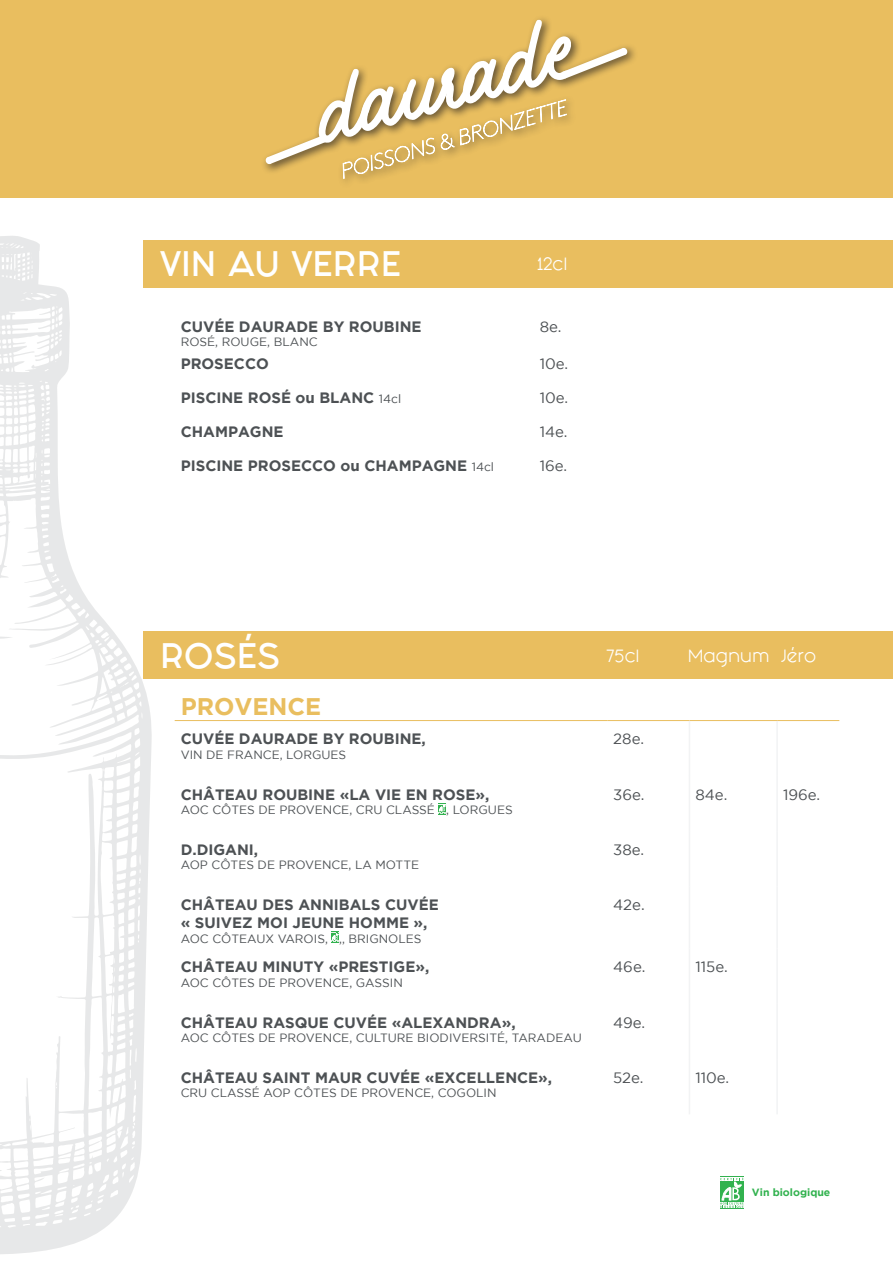
<style>
.page{position:relative;width:893px;height:1263px;background:#fff}
.page>*{position:absolute;margin:0;border:0;box-sizing:border-box;transform-origin:0 0}
.t1{font:30px "Fashion Fetish Bold";color:#fff}
.t2{font:700 24px "Gotham";color:#e9be5f}
.t3{font:700 15px "Gotham";color:#4d5154}
.t4{font:15px "Gotham";color:#4d5154}
.t5{font:15px "Fashion Fetish";color:#fff}
.t6{font:12px "Gotham";color:#4d5154}
.t7{font:700 10.5px "Gotham";color:#32b24f}
.s1{font-weight:400;font-size:12px}
</style>
<div class="page">
<div style="left:0;top:0;width:893px;height:198px;background:#e9be5f"></div>
<svg style="left:265px;top:20px;width:363px;height:159px"></svg>
<svg style="left:0;top:236px;width:152px;height:1018px"></svg>
<svg style="left:720px;top:1176px;width:23px;height:33px"></svg>
<div style="left:143px;top:240px;width:750px;height:47px;background:#e9be5f"></div>
<hr style="left:175px;top:720px;width:432px;height:1px;background:#e9be5f">
<hr style="left:607px;top:720px;width:82px;height:1px;background:#e9be5f">
<hr style="left:689px;top:720px;width:88px;height:1px;background:#e9be5f">
<hr style="left:777px;top:720px;width:62px;height:1px;background:#e9be5f">
<hr style="left:689px;top:721px;width:1px;height:55px;background:#f2f3f4">
<hr style="left:776px;top:721px;width:2px;height:55px;background:#f2f3f4">
<hr style="left:689px;top:776px;width:1px;height:55px;background:#f2f3f4">
<hr style="left:776px;top:776px;width:2px;height:55px;background:#f2f3f4">
<hr style="left:689px;top:831px;width:1px;height:55px;background:#f2f3f4">
<hr style="left:776px;top:831px;width:2px;height:55px;background:#f2f3f4">
<hr style="left:689px;top:886px;width:1px;height:62px;background:#f2f3f4">
<hr style="left:776px;top:886px;width:2px;height:62px;background:#f2f3f4">
<hr style="left:689px;top:948px;width:1px;height:56px;background:#f2f3f4">
<hr style="left:776px;top:948px;width:2px;height:56px;background:#f2f3f4">
<hr style="left:689px;top:1004px;width:1px;height:55px;background:#f2f3f4">
<hr style="left:776px;top:1004px;width:2px;height:55px;background:#f2f3f4">
<hr style="left:689px;top:1059px;width:1px;height:55px;background:#f2f3f4">
<hr style="left:776px;top:1059px;width:2px;height:55px;background:#f2f3f4">
<svg style="left:439px;top:803px;width:7px;height:12px"></svg>
<svg style="left:332px;top:931px;width:7px;height:12px"></svg>
<div style="left:143px;top:631px;width:750px;height:48px;background:#e9be5f"></div>
<p class="t1" style="left:160px;top:240px;width:242px">VIN AU VERRE</p>
<p class="t3" style="left:181px;top:318px;width:242px">CUVÉE DAURADE BY ROUBINE</p>
<p class="t6" style="left:181px;top:335px;width:138px">ROSÉ, ROUGE, BLANC</p>
<p class="t5" style="left:537px;top:252px;width:32px">12cl</p>
<p class="t4" style="left:540px;top:318px;width:23px">8e.</p>
<p class="t3" style="left:181px;top:355px;width:90px">PROSECCO</p>
<p class="t4" style="left:540px;top:355px;width:30px">10e.</p>
<p class="t3" style="left:181px;top:389px;width:222px">PISCINE ROSÉ ou BLANC <span class="s1">14cl</span></p>
<p class="t4" style="left:540px;top:389px;width:30px">10e.</p>
<p class="t3" style="left:181px;top:423px;width:104px">CHAMPAGNE</p>
<p class="t4" style="left:540px;top:423px;width:29px">14e.</p>
<p class="t3" style="left:181px;top:457px;width:315px">PISCINE PROSECCO ou CHAMPAGNE <span class="s1">14cl</span></p>
<p class="t4" style="left:540px;top:457px;width:29px">16e.</p>
<p class="t1" style="left:160px;top:631px;width:122px">ROSÉS</p>
<p class="t5" style="left:606px;top:644px;width:35px">75cl</p>
<p class="t5" style="left:688px;top:644px;width:130px">Magnum Jéro</p>
<p class="t2" style="left:181px;top:692px;width:142px">PROVENCE</p>
<p class="t3" style="left:181px;top:730px;width:247px">CUVÉE DAURADE BY ROUBINE,</p>
<p class="t6" style="left:181px;top:748px;width:167px">VIN DE FRANCE, LORGUES</p>
<p class="t4" style="left:613px;top:731px;width:32px">28e.</p>
<p class="t3" style="left:181px;top:785px;width:310px">CHÂTEAU ROUBINE «LA VIE EN ROSE»,</p>
<p class="t6" style="left:181px;top:803px;width:334px">AOC CÔTES DE PROVENCE, CRU CLASSÉ , LORGUES</p>
<p class="t4" style="left:613px;top:786px;width:33px">36e.</p>
<p class="t4" style="left:695px;top:786px;width:33px">84e.</p>
<p class="t4" style="left:783px;top:786px;width:39px">196e.</p>
<p class="t3" style="left:181px;top:841px;width:79px">D.DIGANI,</p>
<p class="t6" style="left:181px;top:858px;width:240px">AOP CÔTES DE PROVENCE, LA MOTTE</p>
<p class="t4" style="left:613px;top:841px;width:33px">38e.</p>
<p class="t3" style="left:181px;top:896px;width:260px">CHÂTEAU DES ANNIBALS CUVÉE</p>
<p class="t3" style="left:181px;top:914px;width:248px">« SUIVEZ MOI JEUNE HOMME »,</p>
<p class="t6" style="left:181px;top:932px;width:242px">AOC CÔTEAUX VAROIS, ,, BRIGNOLES</p>
<p class="t4" style="left:613px;top:896px;width:33px">42e.</p>
<p class="t3" style="left:181px;top:958px;width:250px">CHÂTEAU MINUTY «PRESTIGE»,</p>
<p class="t6" style="left:181px;top:976px;width:224px">AOC CÔTES DE PROVENCE, GASSIN</p>
<p class="t4" style="left:613px;top:958px;width:34px">46e.</p>
<p class="t4" style="left:695px;top:958px;width:34px">115e.</p>
<p class="t3" style="left:181px;top:1013px;width:336px">CHÂTEAU RASQUE CUVÉE «ALEXANDRA»,</p>
<p class="t6" style="left:181px;top:1031px;width:403px">AOC CÔTES DE PROVENCE, CULTURE BIODIVERSITÉ, TARADEAU</p>
<p class="t4" style="left:613px;top:1014px;width:34px">49e.</p>
<p class="t3" style="left:181px;top:1069px;width:373px">CHÂTEAU SAINT MAUR CUVÉE «EXCELLENCE»,</p>
<p class="t6" style="left:181px;top:1086px;width:317px">CRU CLASSÉ AOP CÔTES DE PROVENCE, COGOLIN</p>
<p class="t4" style="left:613px;top:1069px;width:32px">52e.</p>
<p class="t4" style="left:695px;top:1069px;width:35px">110e.</p>
<p class="t7" style="left:752px;top:1187px;width:80px">Vin biologique</p>
</div>
